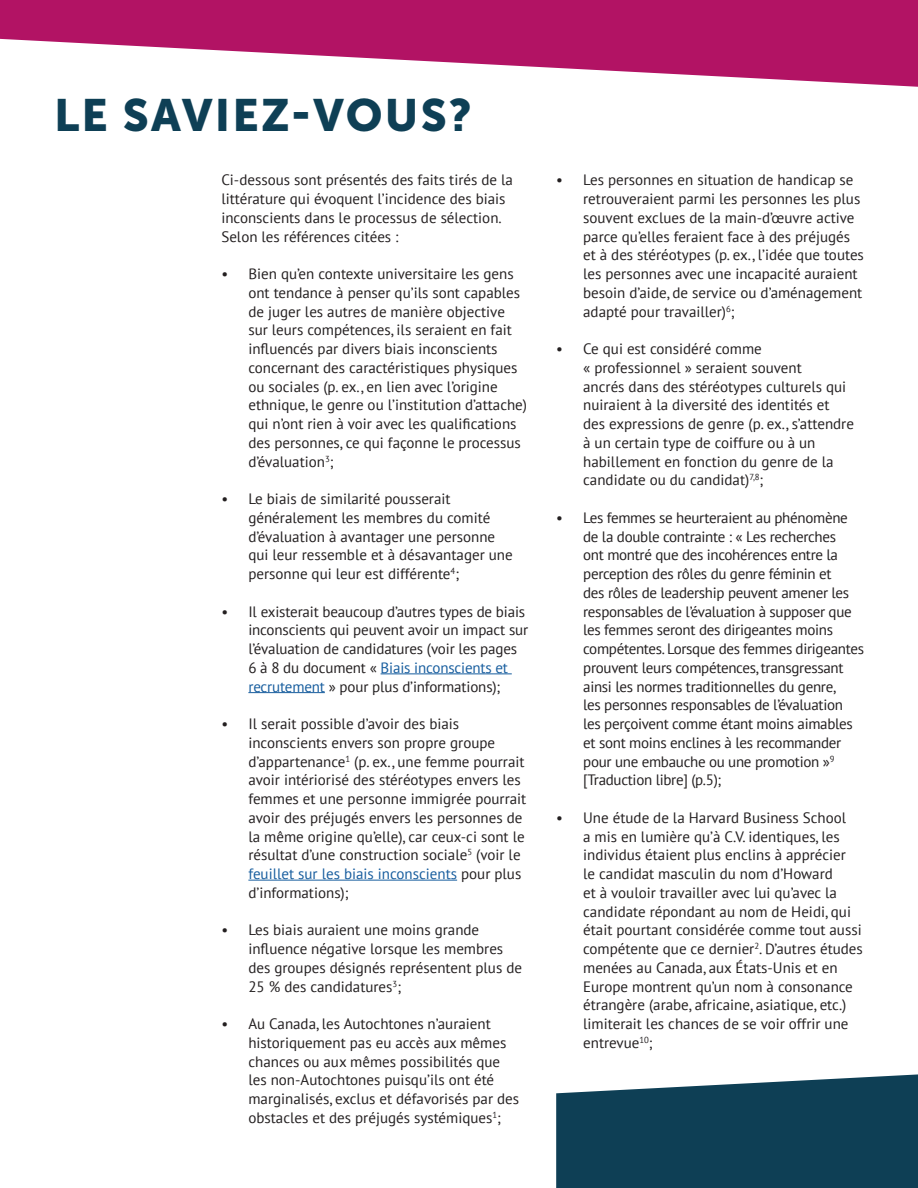
<style>
.page{position:relative;width:918px;height:1188px;background:#fff}
.page>*{position:absolute;margin:0;border:0;box-sizing:border-box;transform-origin:0 0}
.t1{font:45px "Museo Sans 900";letter-spacing:.05em;color:#0e3f55}
.t2{font:15px/18.8px "PT Sans";color:#231f20}
.t3{font:15px/18.8px "PT Sans";letter-spacing:-.02em;color:#231f20}
.s1{color:#175d9e}
</style>
<div class="page">
<svg style="left:0;top:0;width:918px;height:87px;fill:#b21364"></svg>
<hr style="left:381px;top:674px;width:131px;height:1px;background:#175d9e">
<hr style="left:248px;top:692px;width:77px;height:1px;background:#175d9e">
<hr style="left:248px;top:880px;width:209px;height:1px;background:#175d9e">
<svg style="left:556px;top:1074px;width:362px;height:114px;background:#234f63"></svg>
<p class="t1" style="left:54px;top:90px;width:419px">LE SAVIEZ-VOUS?</p>
<p class="t2" style="left:221px;top:170px;width:293px">Ci-dessous sont présentés des faits tirés de la littérature qui évoquent l’incidence des biais inconscients dans le processus de sélection.<br>Selon les références citées :</p>
<p class="t2" style="left:248px;top:264px;width:280px;text-indent:-27px">• Bien qu’en contexte universitaire les gens ont tendance à penser qu’ils sont capables de juger les autres de manière objective sur leurs compétences, ils seraient en fait influencés par divers biais inconscients concernant des caractéristiques physiques ou sociales (p. ex., en lien avec l’origine ethnique, le genre ou l’institution d’attache) qui n’ont rien à voir avec les qualifications des personnes, ce qui façonne le processus d’évaluation<sup>3</sup>;</p>
<p class="t2" style="left:248px;top:489px;width:266px;text-indent:-27px">• Le biais de similarité pousserait généralement les membres du comité d’évaluation à avantager une personne qui leur ressemble et à désavantager une personne qui leur est différente<sup>4</sup>;</p>
<p class="t2" style="left:248px;top:602px;width:281px;text-indent:-27px">• Il existerait beaucoup d’autres types de biais inconscients qui peuvent avoir un impact sur l’évaluation de candidatures (voir les pages 6 à 8 du document « <span class="s1">Biais inconscients et recrutement</span> » pour plus d’informations);</p>
<p class="t2" style="left:248px;top:714px;width:280px;text-indent:-27px">• Il serait possible d’avoir des biais inconscients envers son propre groupe d’appartenance<sup>1</sup> (p. ex., une femme pourrait avoir intériorisé des stéréotypes envers les femmes et une personne immigrée pourrait avoir des préjugés envers les personnes de la même origine qu’elle), car ceux-ci sont le résultat d’une construction sociale<sup>5</sup> (voir le <span class="s1">feuillet sur les biais inconscients</span> pour plus d’informations);</p>
<p class="t2" style="left:248px;top:920px;width:275px;text-indent:-27px">• Les biais auraient une moins grande influence négative lorsque les membres des groupes désignés représentent plus de 25 % des candidatures<sup>3</sup>;</p>
<p class="t2" style="left:248px;top:1014px;width:272px;text-indent:-27px">• Au Canada, les Autochtones n’auraient historiquement pas eu accès aux mêmes chances ou aux mêmes possibilités que les non-Autochtones puisqu’ils ont été marginalisés, exclus et défavorisés par des obstacles et des préjugés systémiques<sup>1</sup>;</p>
<p class="t2" style="left:583px;top:170px;width:282px;text-indent:-27px">• Les personnes en situation de handicap se retrouveraient parmi les personnes les plus souvent exclues de la main-d’œuvre active parce qu’elles feraient face à des préjugés et à des stéréotypes (p. ex., l’idée que toutes les personnes avec une incapacité auraient besoin d’aide, de service ou d’aménagement adapté pour travailler)<sup>6</sup>;</p>
<p class="t2" style="left:583px;top:339px;width:272px;text-indent:-27px">• Ce qui est considéré comme<br>« professionnel » seraient souvent<br>ancrés dans des stéréotypes culturels qui nuiraient à la diversité des identités et des expressions de genre (p. ex., s’attendre à un certain type de coiffure ou à un habillement en fonction du genre de la candidate ou du candidat)<sup>7,8</sup>;</p>
<p class="t3" style="left:583px;top:508px;width:282px;text-indent:-27px">• Les femmes se heurteraient au phénomène de la double contrainte : « Les recherches<br>ont montré que des incohérences entre la perception des rôles du genre féminin et<br>des rôles de leadership peuvent amener les responsables de l’évaluation à supposer que les femmes seront des dirigeantes moins compétentes. Lorsque des femmes dirigeantes prouvent leurs compétences, transgressant ainsi les normes traditionnelles du genre,<br>les personnes responsables de l’évaluation les perçoivent comme étant moins aimables et sont moins enclines à les recommander pour une embauche ou une promotion »<sup>9 </sup>[Traduction libre] (p.5);</p>
<p class="t2" style="left:583px;top:808px;width:281px;text-indent:-27px">• Une étude de la Harvard Business School<br>a mis en lumière qu’à C.V. identiques, les individus étaient plus enclins à apprécier<br>le candidat masculin du nom d’Howard<br>et à vouloir travailler avec lui qu’avec la candidate répondant au nom de Heidi, qui était pourtant considérée comme tout aussi compétente que ce dernier<sup>2</sup>. D’autres études menées au Canada, aux États-Unis et en Europe montrent qu’un nom à consonance étrangère (arabe, africaine, asiatique, etc.) limiterait les chances de se voir offrir une entrevue<sup>10</sup>;</p>
</div>
